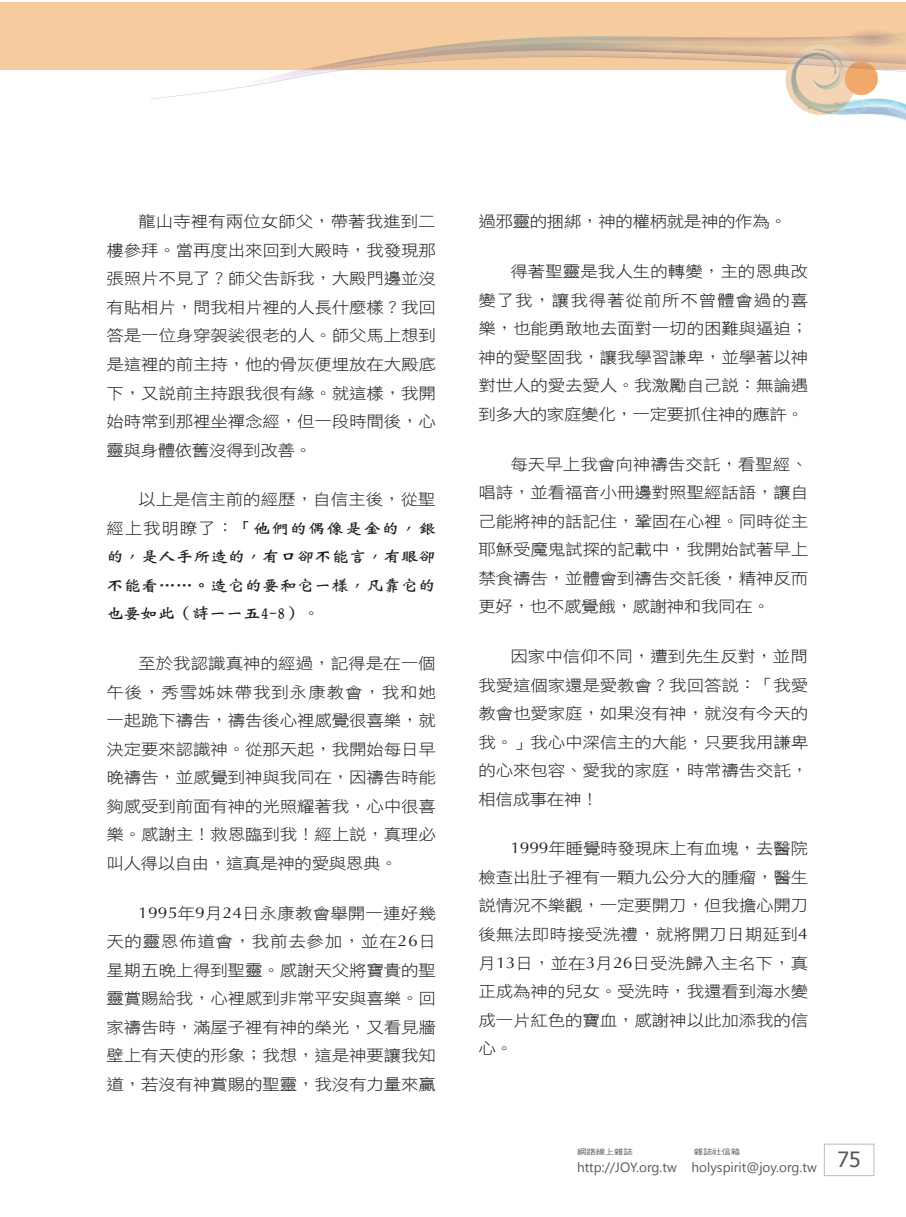
<style>
.page{position:relative;width:906px;height:1217px;background:#fff}
.page>*{position:absolute;margin:0;border:0;box-sizing:border-box;transform-origin:0 0}
.t1{font:15.75px/28.5px "DF Hei W3 WIN BF";letter-spacing:-.01em;color:#231f20;text-align:justify;scale:1.11 1}
.t2{font:15.75px/28.5px "DF Wei Bei W7 WIN BF";letter-spacing:-.01em;color:#231f20;text-align:justify;scale:1.11 1}
.t3{font:13.5px "Segoe UI";color:#57585a}
.t4{font:7.5px "DF Hei W5 WIN BF";letter-spacing:-.015em;color:#57585a;scale:1.25 1}
.s1{font-family:"DF Hei W3 WIN BF"}
.s2{font-family:"Optima"}
</style>
<div class="page">
<div style="left:824px;top:1143px;width:50px;height:32px;border:1px solid #bcbdc0"></div>
<div style="left:0;top:2px;width:906px;height:68px;background:#f6cc9f"></div>
<img style="left:405px;top:38px;width:501px;height:13px">
<img style="left:793px;top:44px;width:58px;height:7px">
<img style="left:811px;top:49px;width:19px;height:2px">
<img style="left:815px;top:50px;width:20px;height:1px">
<img style="left:543px;top:36px;width:301px;height:8px">
<img style="left:629px;top:43px;width:171px;height:4px">
<svg style="left:151px;top:51px;width:755px;height:70px"></svg>
<svg style="left:844px;top:31px;width:62px;height:8px"></svg>
<img style="left:847px;top:39px;width:51px;height:8px">
<img style="left:859px;top:33px;width:28px;height:3px">
<p class="t1" style="left:106px;top:207px;width:298px;text-indent:32px">龍山寺裡有兩位女師父，帶著我進到二樓參拜。當再度出來回到大殿時，我發現那張照片不見了？師父告訴我，大殿門邊並沒有貼相片，問我相片裡的人長什麼樣？我回答是一位身穿袈裟很老的人。師父馬上想到是這裡的前主持，他的骨灰便埋放在大殿底下，又說前主持跟我很有緣。就這樣，我開始時常到那裡坐禪念經，但一段時間後，心靈與身體依舊沒得到改善。</p>
<p class="t2" style="left:106px;top:485px;width:298px;text-indent:32px"><span class="s1">以上是信主前的經歷，自信主後，從聖經上我明瞭了：</span>「他們的偶像是金的，銀的，是人手所造的，有口卻不能言，有眼卻不能看……。造它的要和它一樣，凡靠它的也要如此（詩一一五4-8）<span class="s1">。</span></p>
<p class="t1" style="left:106px;top:649px;width:298px;text-indent:32px">至於我認識真神的經過，記得是在一個午後，秀雪姊妹帶我到永康教會，我和她一起跪下禱告，禱告後心裡感覺很喜樂，就決定要來認識神。從那天起，我開始每日早晚禱告，並感覺到神與我同在，因禱告時能夠感受到前面有神的光照耀著我，心中很喜樂。感謝主！救恩臨到我！經上說，真理必叫人得以自由，這真是神的愛與恩典。</p>
<p class="t1" style="left:106px;top:898px;width:298px;text-indent:32px"><span class="s2">1995</span>年<span class="s2">9</span>月<span class="s2">24</span>日永康教會舉開一連好幾天的靈恩佈道會，我前去參加，並在<span class="s2">26</span>日星期五晚上得到聖靈。感謝天父將寶貴的聖靈賞賜給我，心裡感到非常平安與喜樂。回家禱告時，滿屋子裡有神的榮光，又看見牆壁上有天使的形象；我想，這是神要讓我知道，若沒有神賞賜的聖靈，我沒有力量來贏</p>
<p class="t1" style="left:478px;top:207px;width:279px">過邪靈的捆綁，神的權柄就是神的作為。</p>
<p class="t1" style="left:478px;top:257px;width:298px;text-indent:32px">得著聖靈是我人生的轉變，主的恩典改變了我，讓我得著從前所不曾體會過的喜樂，也能勇敢地去面對一切的困難與逼迫；神的愛堅固我，讓我學習謙卑，並學著以神對世人的愛去愛人。我激勵自己說：無論遇到多大的家庭變化，一定要抓住神的應許。</p>
<p class="t1" style="left:478px;top:449px;width:298px;text-indent:32px">每天早上我會向神禱告交託，看聖經、唱詩，並看福音小冊邊對照聖經話語，讓自己能將神的話記住，鞏固在心裡。同時從主耶穌受魔鬼試探的記載中，我開始試著早上禁食禱告，並體會到禱告交託後，精神反而更好，也不感覺餓，感謝神和我同在。</p>
<p class="t1" style="left:478px;top:642px;width:298px;text-indent:32px">因家中信仰不同，遭到先生反對，並問我愛這個家還是愛教會？我回答說：「我愛教會也愛家庭，如果沒有神，就沒有今天的我。」我心中深信主的大能，只要我用謙卑的心來包容、愛我的家庭，時常禱告交託，相信成事在神！</p>
<p class="t1" style="left:478px;top:834px;width:298px;text-indent:32px"><span class="s2">1999</span>年睡覺時發現床上有血塊，去醫院檢查出肚子裡有一顆九公分大的腫瘤，醫生說情況不樂觀，一定要開刀，但我擔心開刀後無法即時接受洗禮，就將開刀日期延到<span class="s2">4</span>月<span class="s2">13</span>日，並在<span class="s2">3</span>月<span class="s2">26</span>日受洗歸入主名下，真正成為神的兒女。受洗時，我還看到海水變成一片紅色的寶血，感謝神以此加添我的信心。</p>
<p class="t4" style="left:577px;top:1147px;width:46px">網路線上雜誌</p>
<p class="t4" style="left:694px;top:1147px;width:39px">雜誌社信箱</p>
<p class="t3" style="left:577px;top:1157px;width:285px">http://JOY.org.tw holyspirit@joy.org.tw <sup>75</sup></p>
</div>
